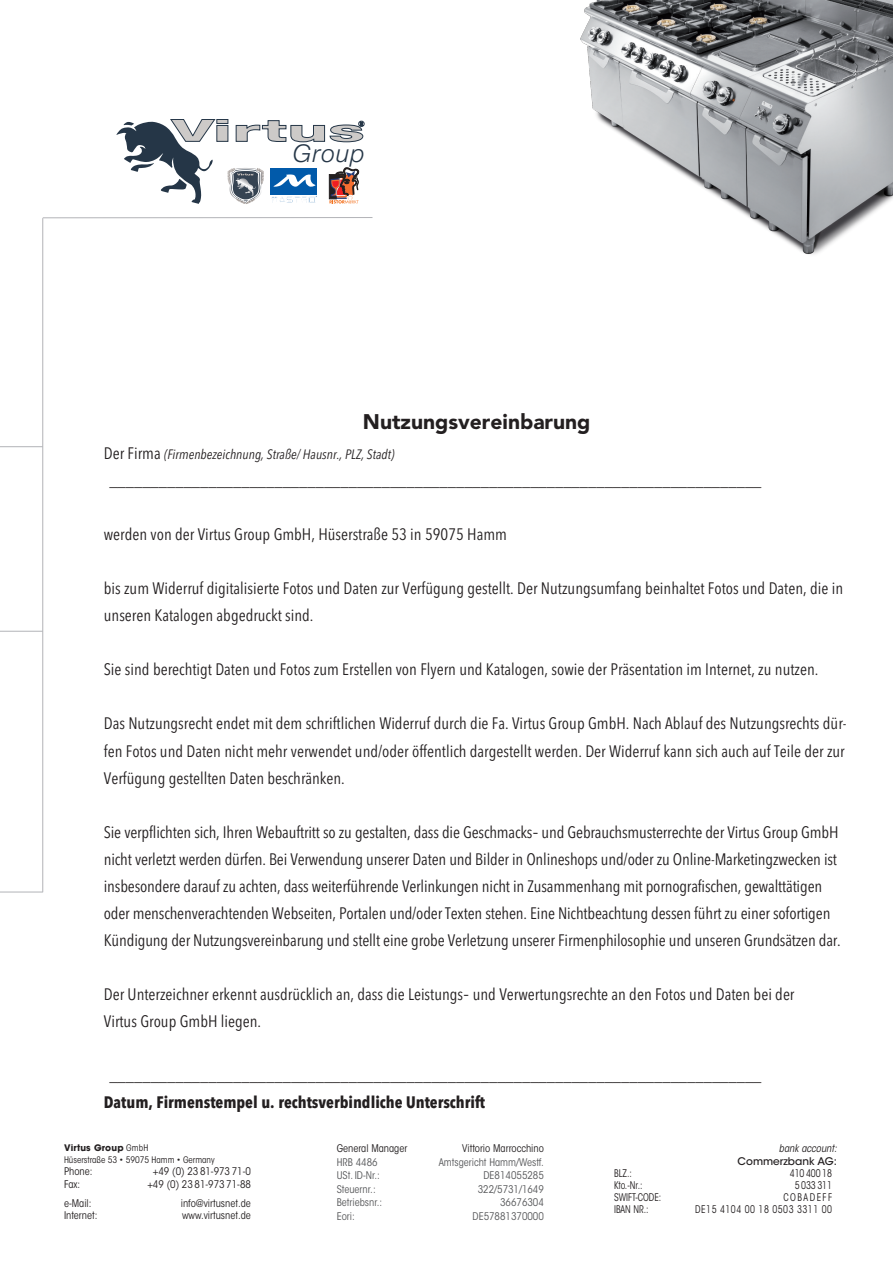
<style>
.page{position:relative;width:893px;height:1262px;background:#fff}
.page>*{position:absolute;margin:0;border:0;box-sizing:border-box;transform-origin:0 0}
.t1{font:italic 300 24.6px "Helvetica Neue LT Std";letter-spacing:.045em;color:#253647}
.t2{font:900 21px "Avenir";color:#231f20}
.t3{font:16.5px/27px "Avenir Next Condensed";letter-spacing:-.01em;color:#231f20}
.t4{font:700 16.5px "Avenir Next Condensed";color:#231f20}
.t5{font:italic 13.5px "Avenir Next Condensed";color:#231f20}
.t6{font:condensed 10.5px "ITC Avant Garde Std";color:#231f20}
.t7{font:condensed 10.5px "ITC Avant Garde Std";color:#57585a}
.t8{font:condensed 10.5px "ITC Avant Garde Std";color:#231f20;scale:.9 1}
.t9{font:condensed 10.5px "ITC Avant Garde Std";letter-spacing:.05em;color:#231f20;scale:.9 1}
.t10{font:500 10.5px "ITC Avant Garde Std";color:#231f20}
.t11{font:italic condensed 10.5px "ITC Avant Garde Std";color:#231f20}
.t12{font:condensed 10.5px "ITC Avant Garde Std";letter-spacing:.155em;color:#231f20;scale:.9 1}
.t13{font:condensed 9px/11.9px "ITC Avant Garde Std";color:#231f20}
.s1{font-style:normal;font-size:16.5px}
.s2{font-family:".Helvetica Neue Desk Interface";font-weight:300}
.s3{font-weight:700;font-stretch:normal}
</style>
<div class="page">
<img style="left:580px;top:0;width:312px;height:255px">
<hr style="left:43px;top:217px;width:329px;height:1px;background:#b2b3b7">
<hr style="left:42px;top:218px;width:1px;height:674px;background:#b2b3b7">
<hr style="left:0;top:631px;width:43px;height:1px;background:#b2b3b7">
<hr style="left:0;top:446px;width:43px;height:1px;background:#b2b3b7">
<hr style="left:0;top:892px;width:43px;height:1px;background:#b2b3b7">
<svg style="left:116px;top:119px;width:248px;height:85px"></svg>
<h1 class="t1" style="left:293px;top:145px;width:73px">Group</h1>
<p class="t2" style="left:363px;top:404px;width:229px">Nutzungsvereinbarung</p>
<p class="t5" style="left:104px;top:446px;width:292px"><span class="s1">Der Firma</span> (Firmenbezeichnung, Straße/ Hausnr., PLZ, Stadt)</p>
<p class="t3" style="left:109px;top:466px;width:653px">_______________________________________________________________________________</p>
<p class="t3" style="left:104px;top:520px;width:404px">werden von der Virtus Group GmbH, Hüserstraße 53 in 59075 Hamm</p>
<p class="t3" style="left:104px;top:574px;width:740px">bis zum Widerruf digitalisierte Fotos und Daten zur Verfügung gestellt. Der Nutzungsumfang beinhaltet Fotos und Daten, die in unseren Katalogen abgedruckt sind.</p>
<p class="t3" style="left:104px;top:655px;width:716px">Sie sind berechtigt Daten und Fotos zum Erstellen von Flyern und Katalogen, sowie der Präsentation im Internet, zu nutzen.</p>
<p class="t3" style="left:104px;top:709px;width:744px;text-align:justify">Das Nutzungsrecht endet mit dem schriftlichen Widerruf durch die Fa. Virtus Group GmbH. Nach Ablauf des Nutzungsrechts dür&shy;fen Fotos und Daten nicht mehr verwendet und/oder öffentlich dargestellt werden. Der Widerruf kann sich auch auf Teile der zur Verfügung gestellten Daten beschränken.</p>
<p class="t3" style="left:104px;top:818px;width:738px">Sie verpflichten sich, Ihren Webauftritt so zu gestalten, dass die Geschmacks<span class="s2">‐</span> und Gebrauchsmusterrechte der Virtus Group GmbH nicht verletzt werden dürfen. Bei Verwendung unserer Daten und Bilder in Onlineshops und/oder zu Online-Marketingzwecken ist insbesondere darauf zu achten, dass weiterführende Verlinkungen nicht in Zusammenhang mit pornografischen, gewalttätigen oder menschenverachtenden Webseiten, Portalen und/oder Texten stehen. Eine Nichtbeachtung dessen führt zu einer sofortigen Kündigung der Nutzungsvereinbarung und stellt eine grobe Verletzung unserer Firmenphilosophie und unseren Grundsätzen dar.</p>
<p class="t3" style="left:104px;top:980px;width:692px">Der Unterzeichner erkennt ausdrücklich an, dass die Leistungs<span class="s2">‐</span> und Verwertungsrechte an den Fotos und Daten bei der<br>Virtus Group GmbH liegen.</p>
<p class="t3" style="left:109px;top:1061px;width:653px">_______________________________________________________________________________</p>
<p class="t4" style="left:104px;top:1092px;width:383px">Datum, Firmenstempel u. rechtsverbindliche Unterschrift</p>
<p class="t13" style="left:64px;top:1142px;width:152px"><span class="s3">Virtus Group</span> GmbH<br>Hüserstraße 53 • 59075 Hamm • Germany</p>
<p class="t6" style="left:64px;top:1168px;width:30px">Phone:</p>
<p class="t6" style="left:153px;top:1168px;width:100px">+49 (0) 23 81-973 71-0</p>
<p class="t6" style="left:64px;top:1180px;width:18px">Fax:</p>
<p class="t6" style="left:147px;top:1180px;width:105px">+49 (0) 23 81-973 71-88</p>
<p class="t6" style="left:64px;top:1199px;width:29px">e-Mail:</p>
<p class="t6" style="left:181px;top:1199px;width:72px">info@virtusnet.de</p>
<p class="t6" style="left:64px;top:1211px;width:35px">Internet:</p>
<p class="t6" style="left:182px;top:1211px;width:70px">www.virtusnet.de</p>
<p class="t6" style="left:337px;top:1144px;width:72px">General Manager</p>
<p class="t6" style="left:462px;top:1144px;width:83px">Vittorio Marrocchino</p>
<p class="t7" style="left:337px;top:1158px;width:42px">HRB 4486</p>
<p class="t7" style="left:439px;top:1158px;width:107px">Amtsgericht Hamm/Westf.</p>
<p class="t7" style="left:337px;top:1171px;width:45px">USt. ID-Nr.:</p>
<p class="t7" style="left:483px;top:1171px;width:62px">DE814055285</p>
<p class="t7" style="left:337px;top:1185px;width:40px">Steuernr.:</p>
<p class="t7" style="left:478px;top:1185px;width:68px">322/5731/1649</p>
<p class="t7" style="left:337px;top:1198px;width:47px">Betriebsnr.:</p>
<p class="t7" style="left:500px;top:1198px;width:45px">36676304</p>
<p class="t7" style="left:337px;top:1212px;width:20px">Eori:</p>
<p class="t7" style="left:472px;top:1212px;width:73px">DE57881370000</p>
<p class="t11" style="left:779px;top:1144px;width:59px">bank account:</p>
<p class="t10" style="left:737px;top:1157px;width:101px">Commerzbank AG:</p>
<p class="t8" style="left:614px;top:1169px;width:21px">BLZ.:</p>
<p class="t8" style="left:789px;top:1169px;width:49px">410 400 18</p>
<p class="t8" style="left:614px;top:1181px;width:33px">Kto.-Nr.:</p>
<p class="t8" style="left:794px;top:1181px;width:43px">5 033 311</p>
<p class="t8" style="left:614px;top:1193px;width:54px">SWIFT-CODE:</p>
<p class="t12" style="left:783px;top:1193px;width:56px">COBADEFF</p>
<p class="t8" style="left:614px;top:1205px;width:40px">IBAN NR.:</p>
<p class="t9" style="left:695px;top:1205px;width:153px">DE15 4104 00 18 0503 3311 00</p>
</div>
